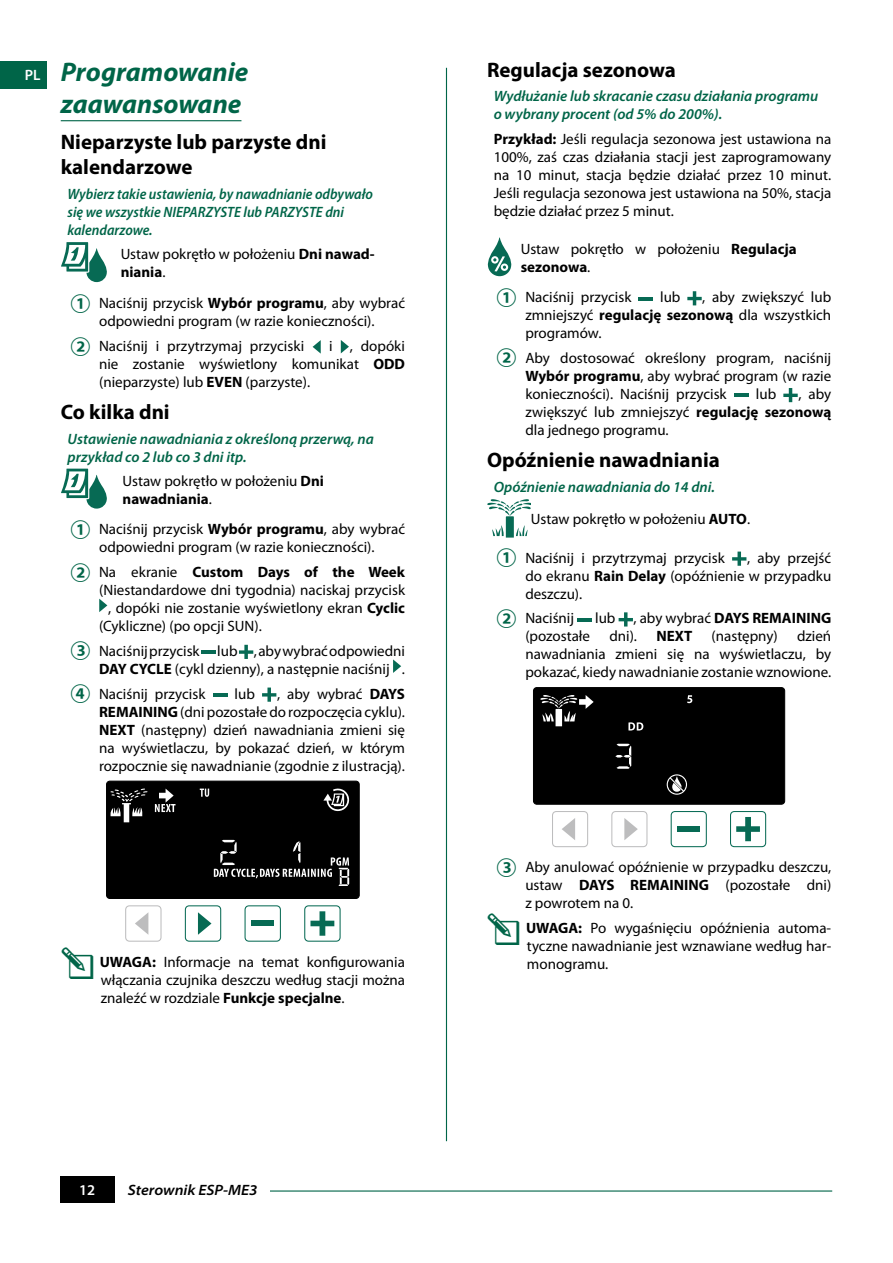
<style>
.page{position:relative;width:893px;height:1263px;background:#fff}
.page>*{position:absolute;margin:0;border:0;box-sizing:border-box;transform-origin:0 0}
.t1{font:italic 700 27px/32.4px "Myriad Pro";color:#006548}
.t2{font:700 21px/25.2px "Myriad Pro";color:#000}
.t3{font:15px/18px "Myriad Pro";color:#000;text-align:justify}
.t4{font:italic 600 15px/18px "Myriad Pro";color:#006548}
.t5{font:italic 600 semi-condensed 15px/18px "Myriad Pro";color:#006548}
.t6{font:700 15px "Myriad Pro";color:#000}
.t7{font:italic 600 semi-expanded 15px "Myriad Pro";color:#000}
.t8{font:600 15px "Myriad Pro";color:#fff}
.s1{font-weight:700}
.s2{font-weight:400}
.s3{font-weight:400;font-style:normal;color:#000}
.s4{font-weight:700;font-style:normal;color:#000}
</style>
<div class="page">
<hr style="left:446px;top:68px;width:1px;height:1073px;background:#006548">
<hr style="left:215px;top:1190px;width:617px;height:1px;background:#006548">
<div style="left:60px;top:1176px;width:54px;height:26px;background:#000"></div>
<div style="left:0;top:62px;width:47px;height:27px;background:#006548"></div>
<div style="left:128px;top:1184px;width:141px;height:11px;background:#fff"></div>
<hr style="left:61px;top:120px;width:180px;height:1px;background:#006548">
<svg style="left:61px;top:242px;width:46px;height:40px"></svg>
<svg style="left:313px;top:340px;width:8px;height:14px"></svg>
<svg style="left:341px;top:340px;width:8px;height:13px"></svg>
<svg style="left:61px;top:469px;width:46px;height:40px"></svg>
<svg style="left:99px;top:599px;width:8px;height:13px"></svg>
<hr style="left:201px;top:650px;width:15px;height:4px;background:#076a54">
<svg style="left:239px;top:645px;width:14px;height:14px"></svg>
<svg style="left:393px;top:659px;width:8px;height:14px"></svg>
<hr style="left:213px;top:693px;width:14px;height:4px;background:#076a54">
<svg style="left:262px;top:687px;width:14px;height:15px"></svg>
<svg style="left:304px;top:905px;width:37px;height:37px"></svg>
<svg style="left:245px;top:905px;width:36px;height:37px"></svg>
<div style="left:252px;top:921px;width:22px;height:5px;background:#076a54"></div>
<svg style="left:125px;top:905px;width:37px;height:37px"></svg>
<svg style="left:185px;top:905px;width:36px;height:37px"></svg>
<svg style="left:106px;top:781px;width:254px;height:118px;background:#0d0d0d"></svg>
<svg style="left:487px;top:237px;width:25px;height:39px"></svg>
<hr style="left:639px;top:297px;width:14px;height:3px;background:#076a54">
<svg style="left:687px;top:291px;width:15px;height:14px"></svg>
<hr style="left:734px;top:394px;width:14px;height:3px;background:#076a54">
<svg style="left:783px;top:388px;width:15px;height:14px"></svg>
<svg style="left:487px;top:499px;width:44px;height:39px"></svg>
<svg style="left:732px;top:552px;width:14px;height:14px"></svg>
<hr style="left:578px;top:618px;width:14px;height:3px;background:#076a54">
<svg style="left:619px;top:612px;width:14px;height:14px"></svg>
<svg style="left:730px;top:811px;width:36px;height:36px"></svg>
<svg style="left:671px;top:811px;width:36px;height:36px"></svg>
<div style="left:678px;top:826px;width:22px;height:6px;background:#076a54"></div>
<svg style="left:552px;top:811px;width:36px;height:36px"></svg>
<svg style="left:611px;top:811px;width:36px;height:36px"></svg>
<div style="left:533px;top:687px;width:252px;height:117px;background:#000"></div>
<p class="t8" style="left:25px;top:67px;width:17px">PL</p>
<h1 class="t1" style="left:61px;top:56px;width:189px">Programowanie zaawansowane</h1>
<h2 class="t2" style="left:61px;top:129px;width:267px">Nieparzyste lub parzyste dni kalendarzowe</h2>
<p class="t5" style="left:68px;top:185px;width:307px">Wybierz takie ustawienia, by nawadnianie odbywało się we wszystkie NIEPARZYSTE lub PARZYSTE dni kalendarzowe.</p>
<p class="t3" style="left:121px;top:245px;width:255px">Ustaw pokrętło w położeniu <span class="s1">Dni nawad&shy;niania</span>.</p>
<p class="t3" style="left:99px;top:295px;width:307px">Naciśnij przycisk <span class="s1">Wybór programu</span>, aby wybrać odpowiedni program (w razie konieczności).</p>
<p class="t3" style="left:99px;top:337px;width:207px">Naciśnij i przytrzymaj przyciski</p>
<p class="t3" style="left:99px;top:337px;width:307px;text-indent:230px">i , dopóki nie zostanie wyświetlony komunikat <span class="s1">ODD </span>(nieparzyste) lub <span class="s1">EVEN</span> (parzyste).</p>
<h2 class="t2" style="left:61px;top:400px;width:110px">Co kilka dni</h2>
<p class="t4" style="left:68px;top:430px;width:308px">Ustawienie nawadniania z określoną przerwą, na przykład co 2 lub co 3 dni itp.</p>
<p class="t3" style="left:123px;top:472px;width:203px">Ustaw pokrętło w położeniu <span class="s1">Dni nawadniania</span>.</p>
<p class="t3" style="left:99px;top:520px;width:307px">Naciśnij przycisk <span class="s1">Wybór programu</span>, aby wybrać odpowiedni program (w razie konieczności).</p>
<p class="t6" style="left:99px;top:563px;width:307px"><span class="s2">Na ekranie</span> Custom Days of the Week</p>
<p class="t3" style="left:99px;top:581px;width:307px">(Niestandardowe dni tygodnia) naciskaj przycisk</p>
<p class="t3" style="left:108px;top:599px;width:298px">, dopóki nie zostanie wyświetlony ekran <span class="s1">Cyclic</span></p>
<p class="t3" style="left:99px;top:617px;width:164px">(Cykliczne) (po opcji SUN).</p>
<p class="t3" style="left:99px;top:642px;width:307px">Naciśnij przycisk lub , aby wybrać odpowiedni<br><span class="s1">DAY CYCLE</span> (cykl dzienny), a następnie naciśnij .</p>
<p class="t3" style="left:99px;top:685px;width:108px">Naciśnij przycisk</p>
<p class="t3" style="left:235px;top:685px;width:22px">lub</p>
<p class="t3" style="left:99px;top:685px;width:307px;text-indent:178px">, aby wybrać <span class="s1">DAYS REMAINING</span> (dni pozostałe do rozpoczęcia cyklu).<br><span class="s1">NEXT</span> (następny) dzień nawadniania zmieni się na wyświetlaczu, by pokazać dzień, w którym rozpocznie się nawadnianie (zgodnie z ilustracją).</p>
<p class="t3" style="left:100px;top:953px;width:307px"><span class="s1">UWAGA:</span> Informacje na temat konfigurowania włączania czujnika deszczu według stacji można znaleźć w rozdziale <span class="s1">Funkcje specjalne</span>.</p>
<p class="t8" style="left:79px;top:1181px;width:18px">12</p>
<p class="t7" style="left:128px;top:1181px;width:131px">Sterownik ESP-ME3</p>
<h2 class="t2" style="left:487px;top:57px;width:190px">Regulacja sezonowa</h2>
<p class="t4" style="left:494px;top:88px;width:326px">Wydłużanie lub skracanie czasu działania programu o wybrany procent (od 5% do 200%).</p>
<p class="t3" style="left:494px;top:130px;width:339px"><span class="s1">Przykład:</span> Jeśli regulacja sezonowa jest ustawiona na 100%, zaś czas działania stacji jest zaprogramowany na 10 minut, stacja będzie działać przez 10 minut.<br>Jeśli regulacja sezonowa jest ustawiona na 50%, stacja będzie działać przez 5 minut.</p>
<p class="t3" style="left:521px;top:240px;width:277px">Ustaw pokrętło w położeniu <span class="s1">Regulacja sezonowa</span>.</p>
<p class="t3" style="left:525px;top:288px;width:108px">Naciśnij przycisk</p>
<p class="t3" style="left:660px;top:288px;width:22px">lub</p>
<p class="t3" style="left:525px;top:288px;width:307px;text-indent:177px">, aby zwiększyć lub zmniejszyć <span class="s1">regulację sezonową</span> dla wszystkich programów.</p>
<p class="t3" style="left:525px;top:349px;width:307px">Aby dostosować określony program, naciśnij <span class="s1">Wybór programu</span>, aby wybrać program (w razie konieczności). Naciśnij przycisk</p>
<p class="t3" style="left:525px;top:385px;width:307px;text-indent:273px">, aby zwiększyć lub zmniejszyć <span class="s1">regulację sezonową </span>dla jednego programu.</p>
<h2 class="t2" style="left:487px;top:448px;width:234px">Opóźnienie nawadniania</h2>
<p class="t4" style="left:531px;top:471px;width:221px;line-height:32.1px;text-indent:-37px">Opóźnienie nawadniania do 14 dni.<br><span class="s3">Ustaw pokrętło w położeniu</span> <span class="s4">AUTO</span><span class="s3">.</span></p>
<p class="t3" style="left:525px;top:549px;width:201px">Naciśnij i przytrzymaj przycisk</p>
<p class="t3" style="left:756px;top:385px;width:22px">lub</p>
<p class="t3" style="left:525px;top:549px;width:307px;text-indent:222px">, aby przejść do ekranu <span class="s1">Rain Delay</span> (opóźnienie w przypadku deszczu).</p>
<p class="t3" style="left:525px;top:610px;width:50px">Naciśnij</p>
<p class="t3" style="left:595px;top:610px;width:238px">lub , aby wybrać <span class="s1">DAYS REMAINING</span></p>
<p class="t3" style="left:525px;top:628px;width:66px">(pozostałe</p>
<p class="t3" style="left:609px;top:628px;width:29px">dni).</p>
<p class="t6" style="left:656px;top:628px;width:37px">NEXT</p>
<p class="t3" style="left:712px;top:628px;width:68px">(następny)</p>
<p class="t3" style="left:525px;top:628px;width:307px;text-indent:272px">dzień nawadniania zmieni się na wyświetlaczu, by pokazać, kiedy nawadnianie zostanie wznowione.</p>
<p class="t3" style="left:525px;top:859px;width:307px">Aby anulować opóźnienie w przypadku deszczu, ustaw <span class="s1">DAYS REMAINING</span> (pozostałe dni) z powrotem na 0.</p>
<p class="t3" style="left:526px;top:919px;width:307px"><span class="s1">UWAGA:</span> Po wygaśnięciu opóźnienia automa&shy;tyczne nawadnianie jest wznawiane według har&shy;monogramu.</p>
</div>
